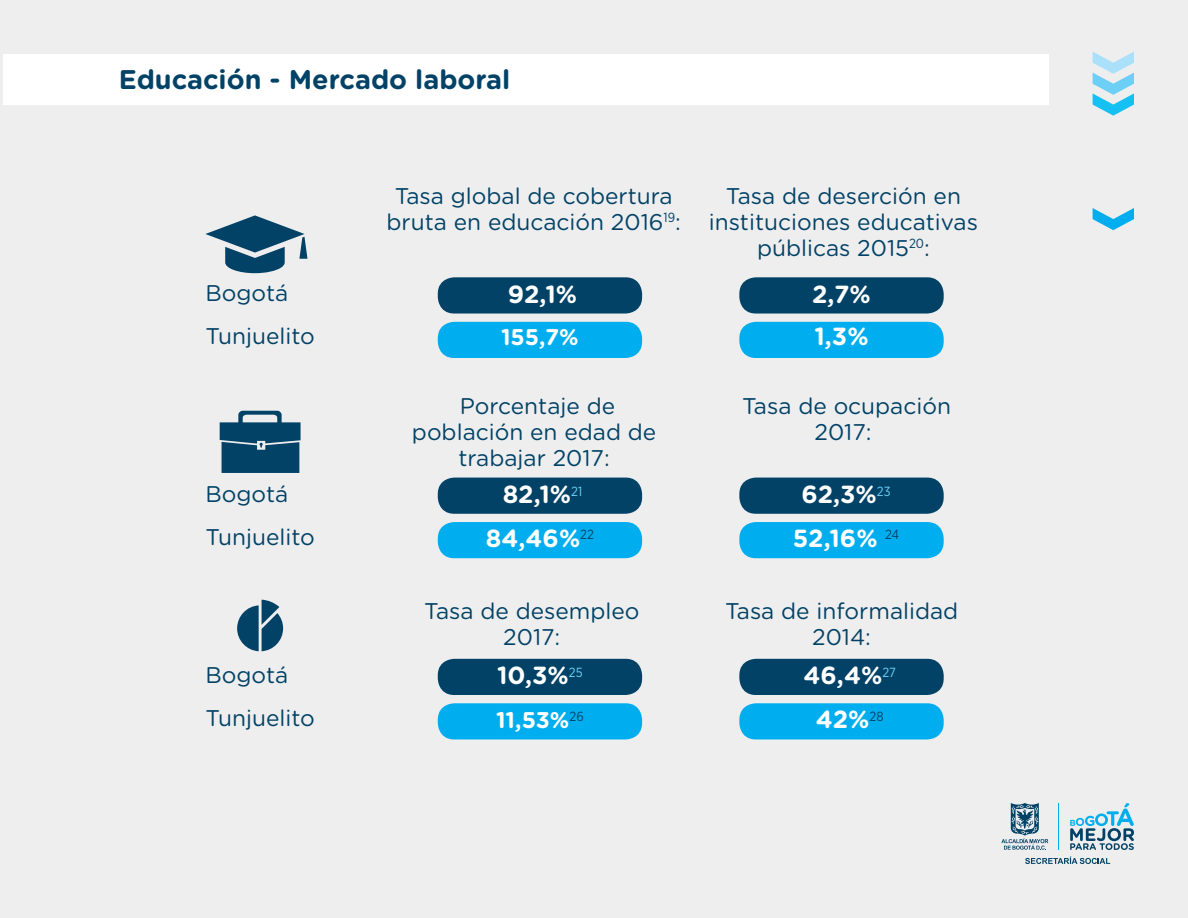
<style>
.page{position:relative;width:1188px;height:918px;background:#eeeeef}
.page>*{position:absolute;margin:0;border:0;box-sizing:border-box;transform-origin:0 0}
.t1{font:700 27px "Gotham Rounded";color:#024266}
.t2{font:700 24.75px/43.7px "Gotham Rounded";color:#fff;text-align:center}
.t3{font:22.65px/26.1px "Gotham Rounded";color:#024266;text-align:center}
.t4{font:700 22.65px "Gotham Rounded";color:#fff}
</style>
<div class="page">
<hr style="left:1059px;top:803px;width:1px;height:47px;background:#00aeef">
<svg style="left:1070px;top:803px;width:64px;height:47px"></svg>
<svg style="left:1001px;top:803px;width:47px;height:47px"></svg>
<svg style="left:1025px;top:857px;width:85px;height:7px"></svg>
<div style="left:3px;top:54px;width:1046px;height:50px;background:#fff"></div>
<div style="left:438px;top:277px;width:204px;height:37px;background:#024266;border-radius:17px"></div>
<div style="left:438px;top:322px;width:204px;height:36px;background:#00aeef;border-radius:17px"></div>
<div style="left:739px;top:277px;width:205px;height:37px;background:#024266;border-radius:17px"></div>
<div style="left:739px;top:322px;width:205px;height:36px;background:#00aeef;border-radius:17px"></div>
<div style="left:438px;top:478px;width:204px;height:36px;background:#024266;border-radius:17px"></div>
<div style="left:438px;top:522px;width:204px;height:36px;background:#00aeef;border-radius:17px"></div>
<div style="left:739px;top:478px;width:205px;height:36px;background:#024266;border-radius:17px"></div>
<div style="left:739px;top:522px;width:205px;height:36px;background:#00aeef;border-radius:17px"></div>
<div style="left:438px;top:659px;width:204px;height:36px;background:#024266;border-radius:17px"></div>
<div style="left:438px;top:703px;width:204px;height:36px;background:#00aeef;border-radius:17px"></div>
<div style="left:739px;top:659px;width:205px;height:36px;background:#024266;border-radius:17px"></div>
<div style="left:739px;top:703px;width:205px;height:36px;background:#00aeef;border-radius:17px"></div>
<svg style="left:205px;top:215px;width:102px;height:58px"></svg>
<svg style="left:220px;top:411px;width:81px;height:62px"></svg>
<svg style="left:237px;top:600px;width:46px;height:51px"></svg>
<svg style="left:1093px;top:52px;width:41px;height:64px"></svg>
<svg style="left:1093px;top:208px;width:41px;height:22px"></svg>
<p class="t1" style="left:119px;top:59px;width:393px">Educación - Mercado laboral</p>
<p class="t3" style="left:387px;top:182px;width:296px">Tasa global de cobertura bruta en educación 2016<sup>19</sup>:</p>
<p class="t3" style="left:709px;top:182px;width:271px">Tasa de deserción en instituciones educativas públicas 2015<sup>20</sup>:</p>
<p class="t3" style="left:205px;top:271px;width:111px;line-height:42.3px;text-align:left">Bogotá<br>Tunjuelito</p>
<p class="t2" style="left:508px;top:271px;width:71px">92,1%</p>
<p class="t4" style="left:501px;top:321px;width:79px">155,7%</p>
<p class="t2" style="left:812px;top:272px;width:60px;line-height:42.3px;text-align:left">2,7%<br>1,3%</p>
<p class="t3" style="left:412px;top:392px;width:246px">Porcentaje de población en edad de trabajar 2017:</p>
<p class="t3" style="left:742px;top:392px;width:210px">Tasa de ocupación<br>2017:</p>
<p class="t3" style="left:205px;top:471px;width:111px;line-height:43.7px;text-align:left">Bogotá<br>Tunjuelito</p>
<p class="t2" style="left:486px;top:472px;width:110px">82,1%<sup>21<br></sup>84,46%<sup>22</sup></p>
<p class="t2" style="left:793px;top:472px;width:108px">62,3%<sup>23<br></sup>52,16% <sup>24</sup></p>
<p class="t3" style="left:424px;top:597px;width:217px">Tasa de desempleo<br>2017:</p>
<p class="t3" style="left:725px;top:597px;width:235px">Tasa de informalidad<br>2014:</p>
<p class="t3" style="left:205px;top:652px;width:111px;line-height:43.7px;text-align:left">Bogotá<br>Tunjuelito</p>
<p class="t2" style="left:497px;top:653px;width:87px">10,3%<sup>25</sup></p>
<p class="t4" style="left:496px;top:703px;width:89px">11,53%<sup>26</sup></p>
<p class="t2" style="left:804px;top:653px;width:94px">46,4%<sup>27<br></sup>42%<sup>28</sup></p>
</div>
